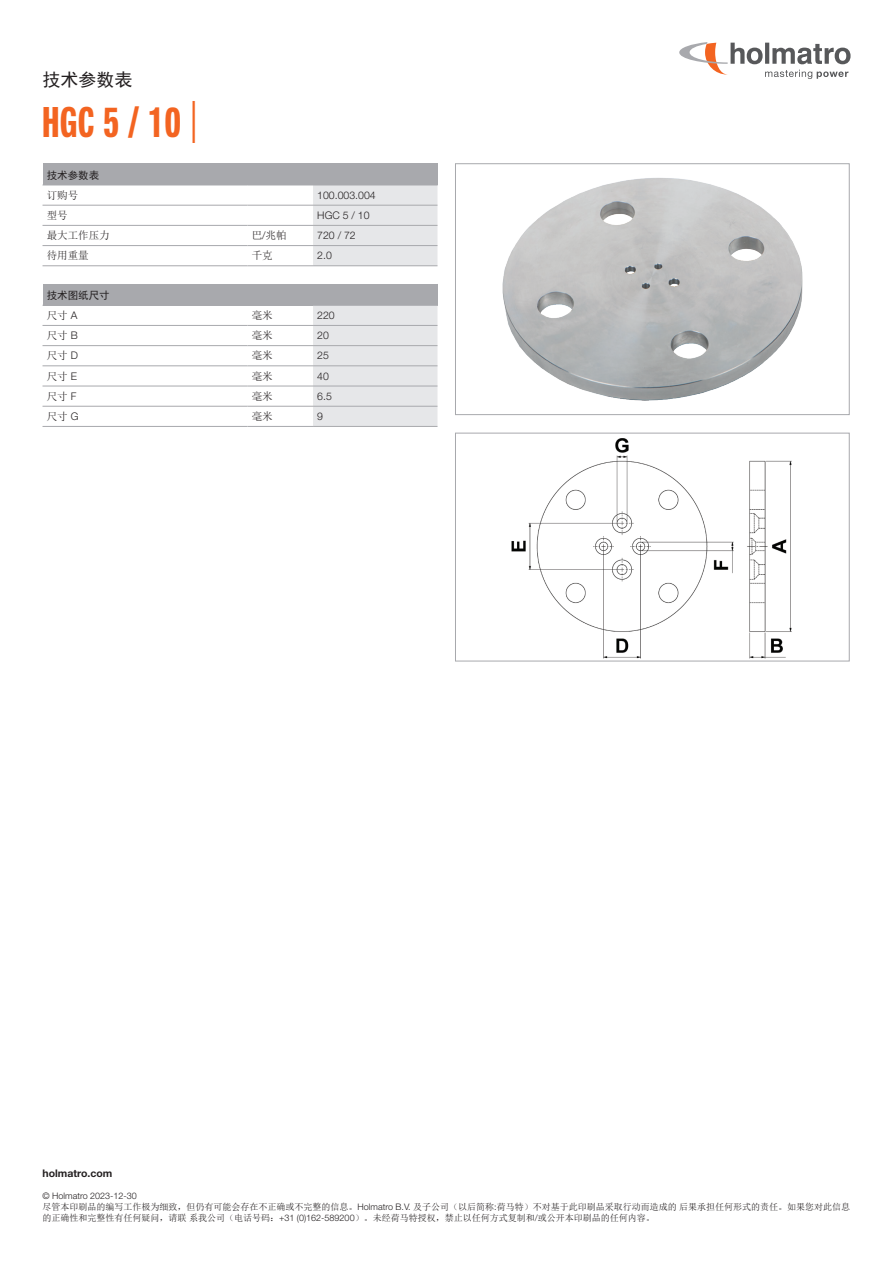
<style>
.page{position:relative;width:893px;height:1263px;background:#fff}
.page>*{position:absolute;margin:0;border:0;box-sizing:border-box;transform-origin:0 0}
.t1{font:700 42px "Neue Helvetica Pro 79 Cm";color:#f36421}
.t2{font:18px "Sim Hei";color:#231f20}
.t3{font:10.5px "Sim Sun";color:#231f20}
.t4{font:300 10.5px "Helvetica Neue LT Std";color:#231f20}
.t5{font:700 10.5px "Helvetica Neue LT Std";color:#231f20}
.t6{font:10.5px "Sim Hei";color:#231f20}
.t7{font:9px/10.8px "Sim Sun";color:#231f20}
.t8{font:300 9px "Helvetica Neue LT Std";color:#231f20}
.s1{font-family:"Helvetica Neue LT Std";font-weight:300}
</style>
<div class="page">
<svg style="left:679px;top:42px;width:171px;height:37px"></svg>
<div style="left:43px;top:164px;width:394px;height:21px;background:#a8a9ad"></div>
<svg style="left:313px;top:164px;width:125px;height:102px"></svg>
<hr style="left:43px;top:185px;width:204px;height:1px;background:#a8a9ad">
<hr style="left:247px;top:185px;width:66px;height:1px;background:#a8a9ad">
<hr style="left:313px;top:185px;width:125px;height:1px;background:#a8a9ad">
<hr style="left:43px;top:205px;width:204px;height:1px;background:#a8a9ad">
<hr style="left:247px;top:205px;width:66px;height:1px;background:#a8a9ad">
<hr style="left:313px;top:205px;width:124px;height:1px;background:#a8a9ad">
<hr style="left:43px;top:225px;width:204px;height:1px;background:#a8a9ad">
<hr style="left:247px;top:225px;width:66px;height:1px;background:#a8a9ad">
<hr style="left:313px;top:225px;width:124px;height:1px;background:#a8a9ad">
<hr style="left:43px;top:265px;width:204px;height:1px;background:#a8a9ad">
<hr style="left:43px;top:245px;width:204px;height:1px;background:#a8a9ad">
<hr style="left:247px;top:265px;width:66px;height:1px;background:#a8a9ad">
<hr style="left:247px;top:245px;width:66px;height:1px;background:#a8a9ad">
<hr style="left:313px;top:265px;width:124px;height:1px;background:#a8a9ad">
<hr style="left:313px;top:245px;width:124px;height:1px;background:#a8a9ad">
<div style="left:43px;top:284px;width:394px;height:21px;background:#a8a9ad"></div>
<svg style="left:313px;top:284px;width:125px;height:142px"></svg>
<hr style="left:43px;top:305px;width:204px;height:1px;background:#a8a9ad">
<hr style="left:247px;top:305px;width:66px;height:1px;background:#a8a9ad">
<hr style="left:313px;top:305px;width:125px;height:1px;background:#a8a9ad">
<hr style="left:43px;top:325px;width:204px;height:1px;background:#a8a9ad">
<hr style="left:247px;top:325px;width:66px;height:1px;background:#a8a9ad">
<hr style="left:313px;top:325px;width:124px;height:1px;background:#a8a9ad">
<hr style="left:43px;top:345px;width:204px;height:1px;background:#a8a9ad">
<hr style="left:247px;top:345px;width:66px;height:1px;background:#a8a9ad">
<hr style="left:313px;top:345px;width:124px;height:1px;background:#a8a9ad">
<hr style="left:43px;top:366px;width:204px;height:1px;background:#a8a9ad">
<hr style="left:247px;top:366px;width:66px;height:1px;background:#a8a9ad">
<hr style="left:313px;top:366px;width:124px;height:1px;background:#a8a9ad">
<hr style="left:43px;top:386px;width:204px;height:1px;background:#a8a9ad">
<hr style="left:247px;top:386px;width:66px;height:1px;background:#a8a9ad">
<hr style="left:313px;top:386px;width:124px;height:1px;background:#a8a9ad">
<hr style="left:43px;top:426px;width:204px;height:1px;background:#a8a9ad">
<hr style="left:43px;top:406px;width:204px;height:1px;background:#a8a9ad">
<hr style="left:247px;top:426px;width:66px;height:1px;background:#a8a9ad">
<hr style="left:247px;top:406px;width:66px;height:1px;background:#a8a9ad">
<hr style="left:313px;top:426px;width:124px;height:1px;background:#a8a9ad">
<hr style="left:313px;top:406px;width:124px;height:1px;background:#a8a9ad">
<img style="left:511px;top:438px;width:281px;height:221px">
<div style="left:455px;top:433px;width:394px;height:228px;border:1px solid #a8a9ad"></div>
<img style="left:502px;top:178px;width:301px;height:223px">
<div style="left:455px;top:164px;width:394px;height:251px;border:1px solid #a8a9ad"></div>
<h2 class="t2" style="left:43px;top:70px;width:91px">技术参数表</h2>
<h1 class="t1" style="left:43px;top:97px;width:157px">HGC 5 / 10 <span class="s1">|</span></h1>
<p class="t6" style="left:47px;top:170px;width:54px">技术参数表</p>
<p class="t3" style="left:47px;top:190px;width:33px">订购号</p>
<p class="t4" style="left:317px;top:189px;width:60px">100.003.004</p>
<p class="t3" style="left:47px;top:210px;width:22px">型号</p>
<p class="t4" style="left:317px;top:209px;width:54px">HGC 5 / 10</p>
<p class="t3" style="left:47px;top:230px;width:64px">最大工作压力</p>
<p class="t3" style="left:252px;top:230px;width:36px">巴<span class="s1">/</span>兆帕</p>
<p class="t4" style="left:317px;top:229px;width:40px">720 / 72</p>
<p class="t3" style="left:47px;top:250px;width:43px">待用重量</p>
<p class="t3" style="left:252px;top:250px;width:22px">千克</p>
<p class="t4" style="left:317px;top:249px;width:16px">2.0</p>
<p class="t6" style="left:47px;top:290px;width:64px">技术图纸尺寸</p>
<p class="t3" style="left:47px;top:310px;width:32px">尺寸 <span class="s1">A</span></p>
<p class="t3" style="left:252px;top:310px;width:22px">毫米</p>
<p class="t4" style="left:317px;top:309px;width:19px">220</p>
<p class="t3" style="left:47px;top:330px;width:32px">尺寸 <span class="s1">B</span></p>
<p class="t3" style="left:252px;top:330px;width:22px">毫米</p>
<p class="t4" style="left:317px;top:329px;width:13px">20</p>
<p class="t3" style="left:47px;top:350px;width:33px">尺寸 <span class="s1">D</span></p>
<p class="t3" style="left:252px;top:350px;width:22px">毫米</p>
<p class="t4" style="left:317px;top:349px;width:13px">25</p>
<p class="t3" style="left:47px;top:371px;width:32px">尺寸 <span class="s1">E</span></p>
<p class="t3" style="left:252px;top:371px;width:22px">毫米</p>
<p class="t4" style="left:317px;top:369px;width:13px">40</p>
<p class="t3" style="left:47px;top:391px;width:31px">尺寸 <span class="s1">F</span></p>
<p class="t3" style="left:252px;top:391px;width:22px">毫米</p>
<p class="t4" style="left:317px;top:390px;width:16px">6.5</p>
<p class="t3" style="left:47px;top:411px;width:33px">尺寸 <span class="s1">G</span></p>
<p class="t3" style="left:252px;top:411px;width:22px">毫米</p>
<p class="t4" style="left:317px;top:410px;width:7px">9</p>
<p class="t5" style="left:43px;top:1167px;width:71px">holmatro.com</p>
<p class="t8" style="left:43px;top:1190px;width:96px">© Holmatro 2023-12-30</p>
<p class="t7" style="left:43px;top:1201px;width:809px">尽管本印刷品的编写工作极为细致，但仍有可能会存在不正确或不完整的信息。<span class="s1">Holmatro B.V.</span> 及子公司（以后简称<span class="s1">:</span>荷马特）不对基于此印刷品采取行动而造成的后果承担任何形式的责任。如果您对此信息的正确性和完整性有任何疑问，请联系我公司（电话号码：<span class="s1">+31 (0)162-589200</span>）。未经荷马特授权，禁止以任何方式复制和<span class="s1">/</span>或公开本印刷品的任何内容。</p>
</div>
